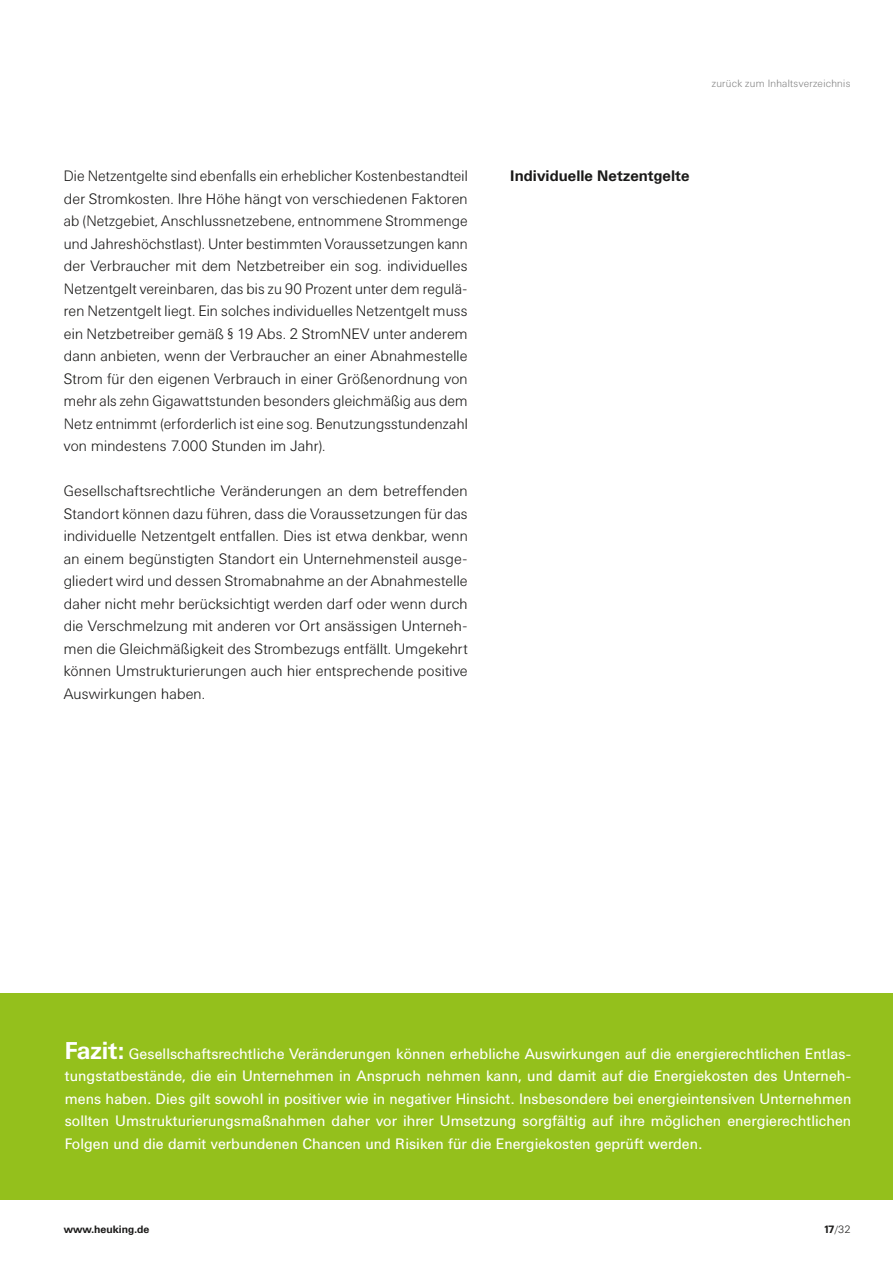
<style>
.page{position:relative;width:893px;height:1263px;background:#fff}
.page>*{position:absolute;margin:0;border:0;box-sizing:border-box;transform-origin:0 0}
.t1{font:300 15px/22.5px "Univers BQ";letter-spacing:.01em;color:#1a1918;text-align:justify}
.t2{font:15px/22.5px "Univers BQ";color:#fff;text-align:justify}
.t3{font:700 15px "Univers BQ";letter-spacing:.005em;color:#1a1918}
.t4{font:300 10.5px "Univers BQ";letter-spacing:.025em;color:#868686}
.t5{font:700 10.5px "Univers BQ";color:#1a1918}
.t6{font:300 10.5px "Univers BQ";color:#1a1918}
.s1{font-weight:700;font-size:24px}
.s2{font-weight:700}
</style>
<div class="page">
<div style="left:1px;top:994px;width:892px;height:206px;background:#94c01c"></div>
<p class="t1" style="left:64px;top:165px;width:405px">Die Netzentgelte sind ebenfalls ein erheblicher Kostenbestandteil der Stromkosten. Ihre Höhe hängt von verschiedenen Faktoren ab (Netzgebiet, Anschlussnetzebene, entnommene Strommenge und Jahreshöchstlast). Unter bestimmten Voraussetzungen kann der Verbraucher mit dem Netzbetreiber ein sog. individuelles Netzentgelt vereinbaren, das bis zu 90 Prozent unter dem regulä&shy;ren Netzentgelt liegt. Ein solches individuelles Netzentgelt muss ein Netzbetreiber gemäß § 19 Abs. 2 StromNEV unter anderem dann anbieten, wenn der Verbraucher an einer Abnahmestelle Strom für den eigenen Verbrauch in einer Größenordnung von mehr als zehn Gigawattstunden besonders gleichmäßig aus dem Netz entnimmt (erforderlich ist eine sog. Benutzungsstundenzahl von mindestens 7.000 Stunden im Jahr).</p>
<p class="t1" style="left:64px;top:480px;width:405px">Gesellschaftsrechtliche Veränderungen an dem betreffenden Standort können dazu führen, dass die Voraussetzungen für das individuelle Netzentgelt entfallen. Dies ist etwa denkbar, wenn an einem begünstigten Standort ein Unternehmensteil ausge&shy;gliedert wird und dessen Stromabnahme an der Abnahmestelle daher nicht mehr berücksichtigt werden darf oder wenn durch die Verschmelzung mit anderen vor Ort ansässigen Unterneh&shy;men die Gleichmäßigkeit des Strombezugs entfällt. Umgekehrt können Umstrukturierungen auch hier entsprechende positive Auswirkungen haben.</p>
<p class="t4" style="left:712px;top:78px;width:140px">zurück zum Inhaltsverzeichnis</p>
<p class="t3" style="left:510px;top:167px;width:181px">Individuelle Netzentgelte</p>
<p class="t2" style="left:65px;top:1043px;width:788px"><span class="s1">Fazit:</span> Gesellschaftsrechtliche Veränderungen können erhebliche Auswirkungen auf die energierechtlichen Entlas&shy;tungstatbestände, die ein Unternehmen in Anspruch nehmen kann, und damit auf die Energiekosten des Unterneh&shy;mens haben. Dies gilt sowohl in positiver wie in negativer Hinsicht. Insbesondere bei energieintensiven Unternehmen sollten Umstrukturierungsmaßnahmen daher vor ihrer Umsetzung sorgfältig auf ihre möglichen energierechtlichen Folgen und die damit verbundenen Chancen und Risiken für die Energiekosten geprüft werden.</p>
<p class="t5" style="left:64px;top:1223px;width:87px">www.heuking.de</p>
<p class="t6" style="left:823px;top:1224px;width:29px"><span class="s2">17</span>/32</p>
</div>
